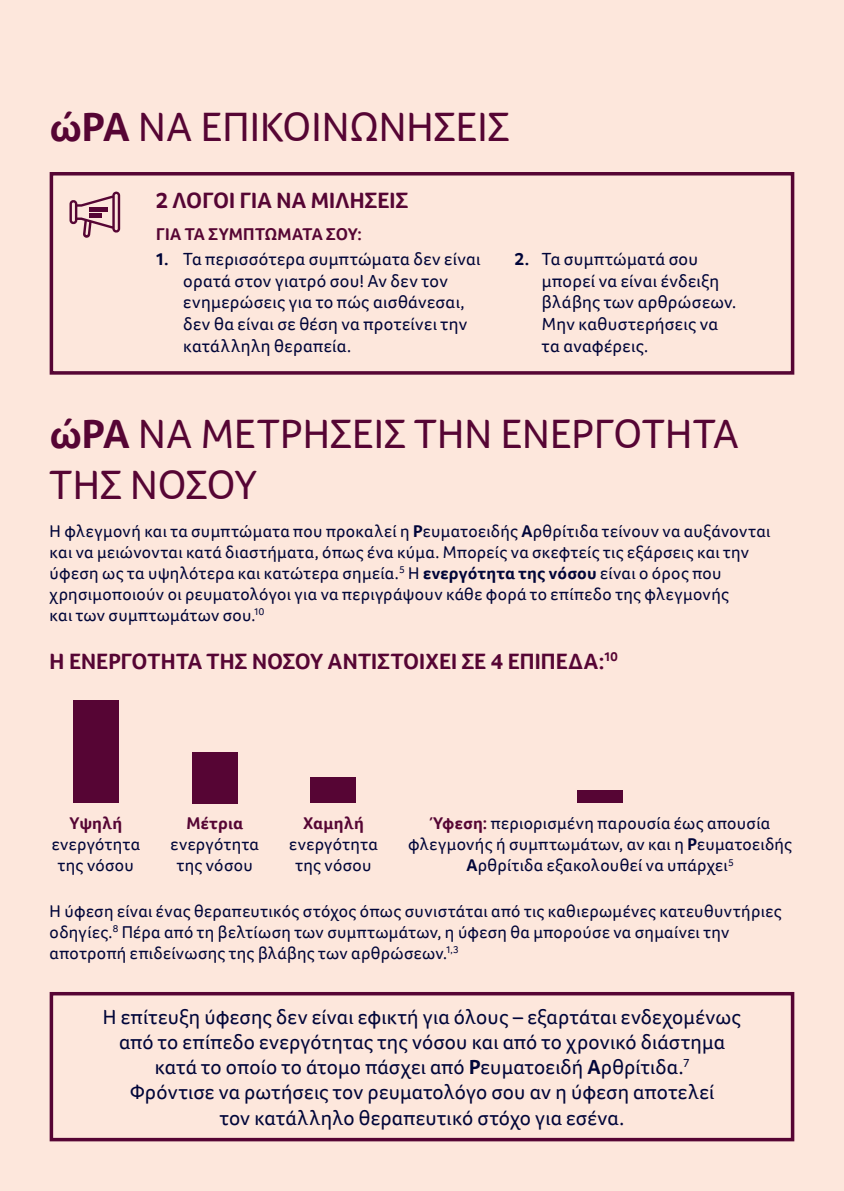
<style>
.page{position:relative;width:844px;height:1191px;background:#fff}
.page>*{position:absolute;margin:0;border:0;box-sizing:border-box;transform-origin:0 0}
.Headline_-_white{font:42px/50.4px "Foco";color:#560534}
.Body_-_Keyline{font:700 22.75px "Foco";letter-spacing:.005em;color:#560534}
.Body_-_Keyline-2{font:21px/25.2px "Foco";letter-spacing:.015em;color:#000539;text-align:center}
.Body_-_Keyline-3{font:18.03px/21.5px "Foco";letter-spacing:.02em;color:#000539}
.Body_-_Keyline-4{font:17.5px/21px "Foco";letter-spacing:.02em;color:#000539;text-align:center}
.Body_-_Keyline-5{font:700 17.5px "Foco";letter-spacing:.01em;color:#560534}
.t1{font:700 9.28px "Foco";color:#000539}
.s1{font-weight:700}
.s2{font-weight:700;color:#560534}
</style>
<div class="page">
<div style="left:0;top:0;width:843px;height:1191px;background:#fde7dc"></div>
<div style="left:50px;top:992px;width:744px;height:149px;border:4px solid #560534"></div>
<svg style="left:69px;top:192px;width:51px;height:46px"></svg>
<hr style="left:89px;top:208px;width:18px;height:4px;background:#560534">
<hr style="left:89px;top:213px;width:13px;height:4px;background:#560534">
<div style="left:50px;top:172px;width:744px;height:203px;border:4px solid #560534"></div>
<div style="left:73px;top:700px;width:46px;height:103px;background:#560534"></div>
<div style="left:192px;top:752px;width:46px;height:51px;background:#560534"></div>
<div style="left:310px;top:777px;width:46px;height:26px;background:#560534"></div>
<div style="left:577px;top:790px;width:46px;height:13px;background:#560534"></div>
<p class="Headline_-_white" style="left:50px;top:101px;width:461px"><span class="s1">ώΡΑ</span> ΝΑ ΕΠΙΚΟΙΝΩΝΗΣΕΙΣ</p>
<p class="Body_-_Keyline" style="left:156px;top:185px;width:253px">2 ΛΟΓΟΙ ΓΙΑ ΝΑ ΜΙΛΗΣΕΙΣ</p>
<p class="Body_-_Keyline-5" style="left:156px;top:223px;width:207px">ΓΙΑ ΤΑ ΣΥΜΠΤΩΜΑΤΑ ΣΟΥ:</p>
<p class="Body_-_Keyline-3" style="left:183px;top:248px;width:299px;text-indent:-27px"><span class="s1">1.</span> Τα περισσότερα συμπτώματα δεν είναι ορατά στον γιατρό σου! Αν δεν τον ενημερώσεις για το πώς αισθάνεσαι, δεν θα είναι σε θέση να προτείνει την κατάλληλη θεραπεία.</p>
<p class="Body_-_Keyline-3" style="left:542px;top:248px;width:196px;text-indent:-27px"><span class="s1">2.</span> Τα συμπτώματά σου μπορεί να είναι ένδειξη βλάβης των αρθρώσεων.<br>Μην καθυστερήσεις να τα αναφέρεις.</p>
<p class="Headline_-_white" style="left:50px;top:408px;width:690px"><span class="s1">ώΡΑ</span> ΝΑ ΜΕΤΡΗΣΕΙΣ ΤΗΝ ΕΝΕΡΓΟΤΗΤΑ<br>ΤΗΣ ΝΟΣΟΥ</p>
<p class="Body_-_Keyline-4" style="left:50px;top:520px;width:722px;text-align:left">Η φλεγμονή και τα συμπτώματα που προκαλεί η <span class="s1">Ρ</span>ευματοειδής <span class="s1">Α</span>ρθρίτιδα τείνουν να αυξάνονται και να μειώνονται κατά διαστήματα, όπως ένα κύμα. Μπορείς να σκεφτείς τις εξάρσεις και την ύφεση ως τα υψηλότερα και κατώτερα σημεία.<sup>5</sup> Η <span class="s1">ενεργότητα της νόσου</span> είναι ο όρος που χρησιμοποιούν οι ρευματολόγοι για να περιγράψουν κάθε φορά το επίπεδο της φλεγμονής<br>και των συμπτωμάτων σου.<sup>10</sup></p>
<p class="Body_-_Keyline" style="left:50px;top:646px;width:569px">Η ΕΝΕΡΓΟΤΗΤΑ ΤΗΣ ΝΟΣΟΥ ΑΝΤΙΣΤΟΙΧΕΙ ΣΕ 4 ΕΠΙΠΕΔΑ:<sup>10</sup></p>
<p class="Body_-_Keyline-4" style="left:52px;top:812px;width:90px"><span class="s2">Υψηλή </span>ενεργότητα της νόσου</p>
<p class="Body_-_Keyline-4" style="left:289px;top:812px;width:90px"><span class="s2">Χαμηλή </span>ενεργότητα της νόσου</p>
<p class="Body_-_Keyline-4" style="left:170px;top:812px;width:90px"><span class="s2">Μέτρια </span>ενεργότητα της νόσου</p>
<p class="Body_-_Keyline-4" style="left:408px;top:812px;width:385px"><span class="s2">Ύφεση:</span> περιορισμένη παρουσία έως απουσία φλεγμονής ή συμπτωμάτων, αν και η <span class="s1">Ρ</span>ευματοειδής<br><span class="s1">Α</span>ρθρίτιδα εξακολουθεί να υπάρχει<sup>5</sup></p>
<p class="Body_-_Keyline-4" style="left:50px;top:900px;width:733px;text-align:left">Η ύφεση είναι ένας θεραπευτικός στόχος όπως συνιστάται από τις καθιερωμένες κατευθυντήριες οδηγίες.<sup>8</sup> Πέρα από τη βελτίωση των συμπτωμάτων, η ύφεση θα μπορούσε να σημαίνει την αποτροπή επιδείνωσης της βλάβης των αρθρώσεων.<sup>1,3</sup></p>
<p class="Body_-_Keyline-2" style="left:103px;top:1003px;width:639px">Η επίτευξη ύφεσης δεν είναι εφικτή για όλους – εξαρτάται ενδεχομένως από το επίπεδο ενεργότητας της νόσου και από το χρονικό διάστημα κατά το οποίο το άτομο πάσχει από <span class="s1">Ρ</span>ευματοειδή <span class="s1">Α</span>ρθρίτιδα.<sup>7<br></sup>Φρόντισε να ρωτήσεις τον ρευματολόγο σου αν η ύφεση αποτελεί<br>τον κατάλληλο θεραπευτικό στόχο για εσένα.</p>
<p class="t1" style="left:159px;top:1055px;width:7px">4</p>
</div>
